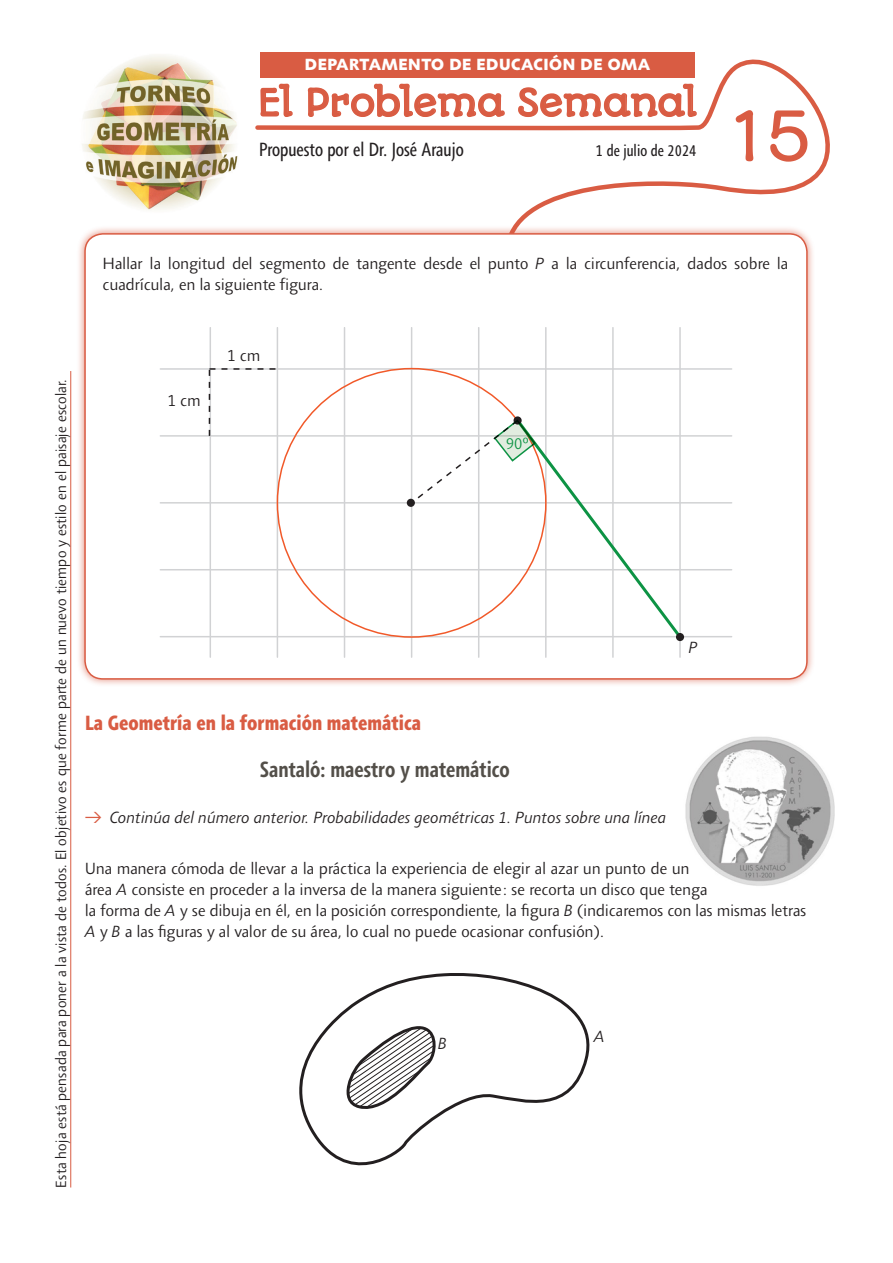
<style>
.page{position:relative;width:893px;height:1263px;background:#fff}
.page>*{position:absolute;margin:0;border:0;box-sizing:border-box;transform-origin:0 0}
.t1{font:63px "Autour One";color:#d95c43}
.t2{font:36px "Autour One";letter-spacing:-.03em;color:#d95c43}
.t3{font:700 condensed 22.5px "Agilita LT Pro";color:#534f49}
.t4{font:800 condensed 21px "Agilita LT Pro";color:#d95c43}
.t5{font:condensed 19.5px "Agilita LT Pro";color:#231f20}
.Enunciados_en_Rtas{font:300 16.5px/21px "Agilita LT Pro";color:#231f20}
.t6{font:italic 300 16.5px "Agilita LT Pro";color:#231f20}
.t7{font:800 16.5px "Agilita LT Pro";letter-spacing:.035em;color:#fff}
.t8{font:condensed 16.5px "Agilita LT Pro";color:#231f20}
.t9{font:300 16.5px "Agilita LT Pro";color:#0d9344}
.t10{font:300 15px "Agilita LT Pro";color:#231f20}
.s1{font-style:italic}
.s2{color:#d95c43}
</style>
<div class="page">
<img style="left:82px;top:55px;width:156px;height:155px">
<hr style="left:70px;top:371px;width:1px;height:816px;background:#d95c43">
<svg style="left:255px;top:59px;width:575px;height:166px"></svg>
<div style="left:260px;top:52px;width:435px;height:26px;background:#d95c43"></div>
<svg style="left:299px;top:973px;width:291px;height:193px"></svg>
<svg style="left:338px;top:991px;width:107px;height:126px"></svg>
<img style="left:683px;top:734px;width:155px;height:155px;border-radius:77px">
<div style="left:76px;top:225px;width:740px;height:463px;background:#d95c43;opacity:.75"></div>
<div style="left:85px;top:234px;width:722px;height:445px;background:#fff;border-radius:18px"></div>
<hr style="left:210px;top:328px;width:1px;height:329px;background:#d1d2d4">
<hr style="left:277px;top:328px;width:1px;height:329px;background:#d1d2d4">
<hr style="left:344px;top:328px;width:1px;height:329px;background:#d1d2d4">
<hr style="left:411px;top:328px;width:1px;height:329px;background:#d1d2d4">
<hr style="left:478px;top:328px;width:1px;height:329px;background:#d1d2d4">
<hr style="left:545px;top:328px;width:2px;height:329px;background:#d1d2d4">
<hr style="left:612px;top:328px;width:2px;height:329px;background:#d1d2d4">
<hr style="left:679px;top:328px;width:2px;height:329px;background:#d1d2d4">
<hr style="left:160px;top:368px;width:572px;height:2px;background:#d1d2d4">
<hr style="left:160px;top:435px;width:572px;height:2px;background:#d1d2d4">
<hr style="left:160px;top:502px;width:572px;height:2px;background:#d1d2d4">
<hr style="left:160px;top:569px;width:572px;height:1px;background:#d1d2d4">
<hr style="left:160px;top:636px;width:572px;height:1px;background:#d1d2d4">
<svg style="left:209px;top:368px;width:68px;height:68px"></svg>
<svg style="left:409px;top:416px;width:275px;height:225px"></svg>
<div style="left:84px;top:233px;width:724px;height:447px;border:2px solid #d95c43;border-radius:18px"></div>
<p class="t7" style="left:305px;top:52px;width:347px">DEPARTAMENTO DE EDUCACIÓN DE OMA</p>
<p class="t2" style="left:258px;top:80px;width:442px">El Problema Semanal</p>
<p class="t5" style="left:259px;top:136px;width:206px">Propuesto por el Dr. José Araujo</p>
<p class="t8" style="left:596px;top:139px;width:102px">1 de julio de 2024</p>
<p class="t1" style="left:732px;top:99px;width:85px">15</p>
<p class="Enunciados_en_Rtas" style="left:103px;top:252px;width:687px">Hallar la longitud del segmento de tangente desde el punto <span class="s1">P</span> a la circunferencia, dados sobre la cuadrícula, en la siguiente figura.</p>
<p class="t10" style="left:51px;top:1187px;width:810px;rotate:-90deg">Esta hoja está pensada para poner a la vista de todos. El objetivo es que forme parte de un nuevo tiempo y estilo en el paisaje escolar.</p>
<p class="Enunciados_en_Rtas" style="left:168px;top:390px;width:34px">1 cm</p>
<p class="Enunciados_en_Rtas" style="left:228px;top:345px;width:34px">1 cm</p>
<p class="t9" style="left:506px;top:432px;width:24px">90º</p>
<p class="t6" style="left:689px;top:636px;width:10px">P</p>
<p class="t4" style="left:85px;top:707px;width:338px">La Geometría en la formación matemática</p>
<p class="t3" style="left:260px;top:753px;width:251px">Santaló: maestro y matemático</p>
<p class="t6" style="left:85px;top:806px;width:583px"><span class="s2">⇒</span> Continúa del número anterior. Probabilidades geométricas 1. Puntos sobre una línea</p>
<p class="Enunciados_en_Rtas" style="left:85px;top:858px;width:723px">Una manera cómoda de llevar a la práctica la experiencia de elegir al azar un punto de un<br>área <span class="s1">A</span> consiste en proceder a la inversa de la manera siguiente: se recorta un disco que tenga<br>la forma de <span class="s1">A</span> y se dibuja en él, en la posición correspondiente, la figura <span class="s1">B</span> (indicaremos con las mismas letras <span class="s1">A</span> y <span class="s1">B</span> a las figuras y al valor de su área, lo cual no puede ocasionar confusión).</p>
<p class="t6" style="left:438px;top:1032px;width:10px">B</p>
<p class="t6" style="left:594px;top:1025px;width:12px">A</p>
</div>
